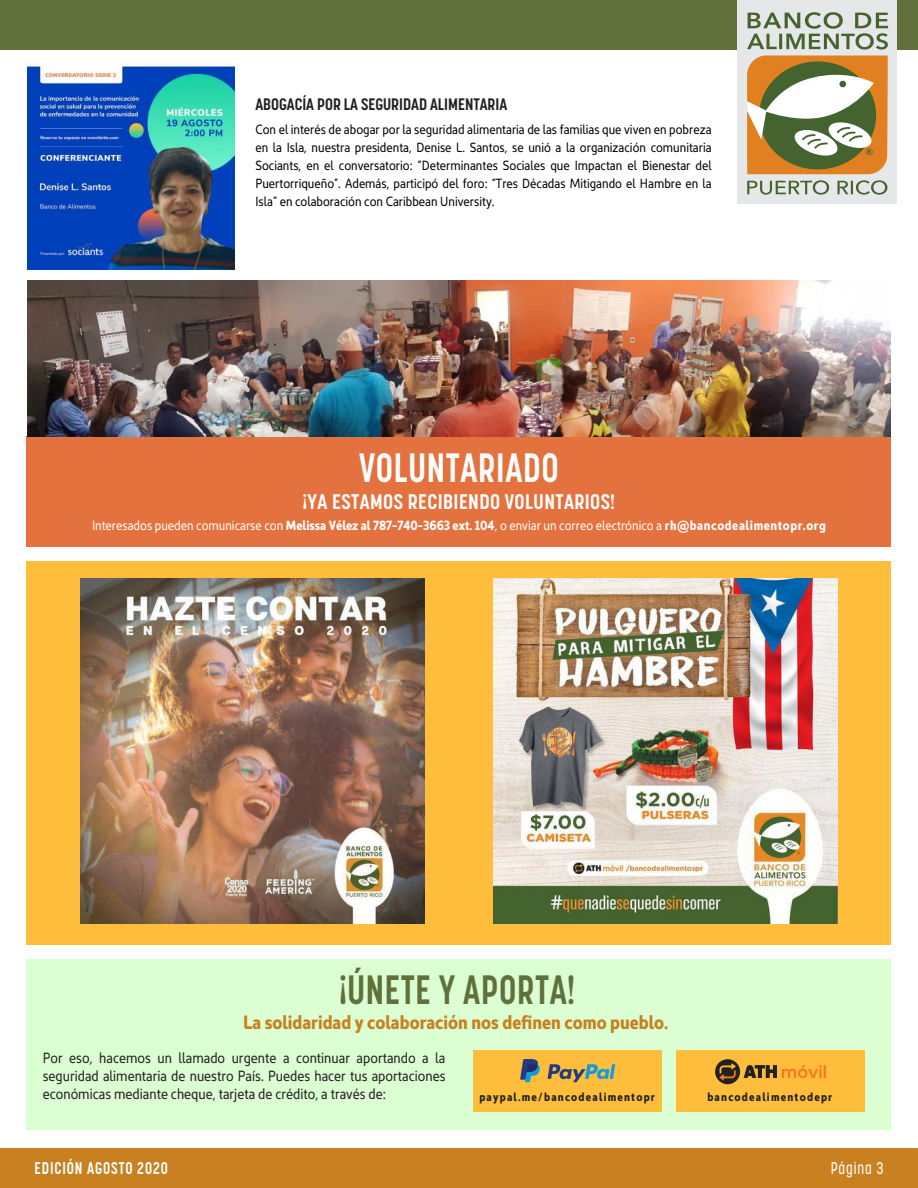
<style>
.page{position:relative;width:918px;height:1188px;background:#fff}
.page>*{position:absolute;margin:0;border:0;box-sizing:border-box;transform-origin:0 0}
.t1{font:700 40.65px "Korolev Condensed";letter-spacing:.02em;color:#60703b;scale:.89 1}
.t2{font:700 40.65px "Korolev Condensed";letter-spacing:.02em;color:#fff;scale:.89 1}
.t3{font:700 21px "Korolev Condensed";letter-spacing:.02em;color:#fff}
.t4{font:19.5px "Kyrial Sans Pro Bold Cond";color:#c88020}
.t5{font:700 16.95px "Korolev Condensed";letter-spacing:.06em;color:#fff;scale:.89 1}
.t6{font:500 16.95px "Korolev Condensed";letter-spacing:.06em;color:#fff;scale:.89 1}
.t7{font:700 16.5px "Korolev Condensed";color:#231f20}
.t8{font:15px/18px "Kyrial Sans Pro Regular Cond";color:#231f20;text-align:justify}
.t9{font:13.5px/18px "Kyrial Sans Pro Regular Cond";color:#000;text-align:justify}
.t10{font:13.5px "Kyrial Sans Pro Regular Cond";color:#fff}
.t11{font:12px "Kyrial Sans Pro Bold Cond";letter-spacing:.1em;color:#231f20}
.s1{font-family:"Kyrial Sans Pro Bold Cond"}
</style>
<div class="page">
<div style="left:27px;top:436px;width:864px;height:111px;background:#e4723f"></div>
<img style="left:27px;top:281px;width:864px;height:155px">
<div style="left:27px;top:959px;width:864px;height:171px;background:#dbffd2"></div>
<div style="left:27px;top:561px;width:864px;height:384px;background:#febe3c"></div>
<img style="left:27px;top:61px;width:208px;height:208px">
<img style="left:80px;top:578px;width:345px;height:345px">
<img style="left:493px;top:578px;width:345px;height:345px">
<div style="left:473px;top:1050px;width:189px;height:61px;background:#febe3c"></div>
<svg style="left:548px;top:1064px;width:67px;height:18px"></svg>
<svg style="left:520px;top:1059px;width:20px;height:23px"></svg>
<div style="left:676px;top:1050px;width:189px;height:61px;background:#febe3c"></div>
<div style="left:715px;top:1059px;width:25px;height:25px;background:#212120;border-radius:50%"></div>
<svg style="left:720px;top:1063px;width:16px;height:17px"></svg>
<svg style="left:744px;top:1065px;width:82px;height:13px"></svg>
<div style="left:0;top:0;width:918px;height:49px;background:#60703b"></div>
<div style="left:0;top:1149px;width:918px;height:39px;background:#c88020"></div>
<div style="left:737px;top:0;width:160px;height:204px;background:#e6e7e8"></div>
<svg style="left:747px;top:180px;width:140px;height:15px"></svg>
<svg style="left:747px;top:12px;width:141px;height:162px"></svg>
<p class="t7" style="left:255px;top:95px;width:253px">ABOGACÍA POR LA SEGURIDAD ALIMENTARIA</p>
<p class="t9" style="left:255px;top:120px;width:458px">Con el interés de abogar por la seguridad alimentaria de las familias que viven en pobreza en la Isla, nuestra presidenta, Denise L. Santos, se unió a la organización comunitaria Sociants, en el conversatorio: “Determinantes Sociales que Impactan el Bienestar del Puertorriqueño”. Además, participó del foro: “Tres Décadas Mitigando el Hambre en la Isla” en colaboración con Caribbean University.</p>
<h1 class="t2" style="left:359px;top:443px;width:226px">VOLUNTARIADO</h1>
<h2 class="t3" style="left:303px;top:490px;width:314px">¡YA ESTAMOS RECIBIENDO VOLUNTARIOS!</h2>
<p class="t10" style="left:92px;top:516px;width:735px">Interesados pueden comunicarse con <span class="s1">Melissa Vélez al 787-740-3663 ext. 104</span>, o enviar un correo electrónico a <span class="s1">rh@bancodealimentopr.org</span></p>
<h1 class="t1" style="left:339px;top:965px;width:267px">¡ÚNETE Y APORTA!</h1>
<h3 class="t4" style="left:243px;top:1008px;width:427px">La solidaridad y colaboración nos definen como pueblo.</h3>
<p class="t8" style="left:43px;top:1048px;width:404px">Por eso, hacemos un llamado urgente a continuar aportando a la seguridad alimentaria de nuestro País. Puedes hacer tus aportaciones económicas mediante cheque, tarjeta de crédito, a través de:</p>
<p class="t11" style="left:479px;top:1088px;width:177px">paypal.me/bancodealimentopr</p>
<p class="t11" style="left:707px;top:1088px;width:127px">bancodealimentodepr</p>
<p class="t5" style="left:35px;top:1158px;width:151px">EDICIÓN AGOSTO 2020</p>
<p class="t6" style="left:831px;top:1158px;width:61px">Página 3</p>
</div>
